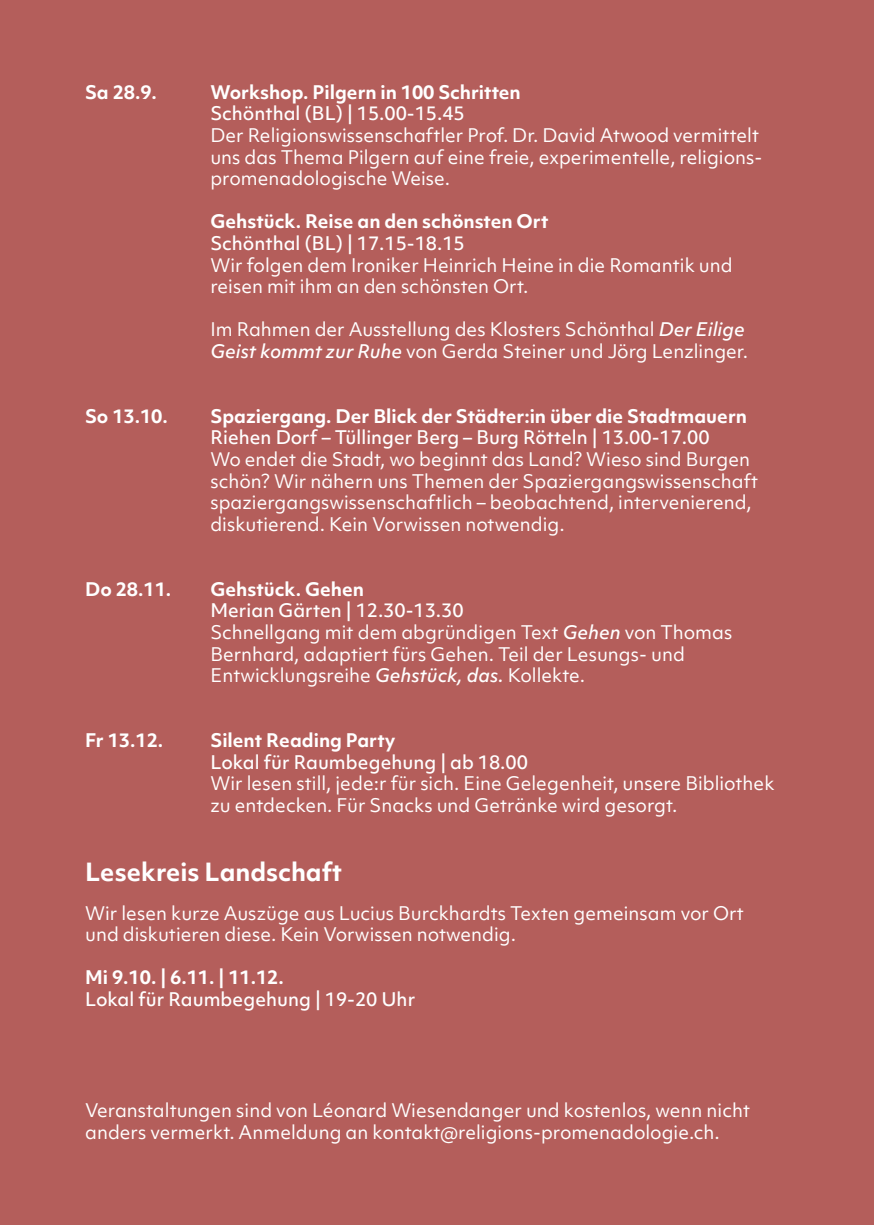
<style>
.page{position:relative;width:874px;height:1225px;background:#fff}
.page>*{position:absolute;margin:0;border:0;box-sizing:border-box;transform-origin:0 0}
.Objektiv_Regular_Weiss{font:700 24px "Objektiv Mk 1";color:#fff}
.Objektiv_Regular_Weiss-2{font:18px/21.6px "Objektiv Mk 1";color:#fff}
.Objektiv_Regular_Weiss-3{font:700 18px "Objektiv Mk 1";color:#fff}
.Objektiv_Regular_Weiss-4{font:500 18px "Objektiv Mk 1";color:#fff}
.s1{font-weight:500;font-style:italic}
</style>
<div class="page">
<div style="left:0;top:0;width:17px;height:1225px;background:#b45e5b"></div>
<div style="left:17px;top:0;width:856px;height:1225px;background:#b45e5b"></div>
<p class="Objektiv_Regular_Weiss-3" style="left:85px;top:79px;width:73px">Sa 28.9.</p>
<p class="Objektiv_Regular_Weiss-3" style="left:210px;top:79px;width:312px">Workshop. Pilgern in 100 Schritten</p>
<p class="Objektiv_Regular_Weiss-4" style="left:210px;top:101px;width:256px">Schönthal (BL) | 15.00-15.45</p>
<p class="Objektiv_Regular_Weiss-2" style="left:210px;top:124px;width:553px">Der Religionswissenschaftler Prof. Dr. David Atwood vermittelt uns das Thema Pilgern auf eine freie, experimentelle, religions-</p>
<p class="Objektiv_Regular_Weiss-2" style="left:210px;top:167px;width:241px">promenadologische Weise.</p>
<p class="Objektiv_Regular_Weiss-3" style="left:210px;top:209px;width:339px">Gehstück. Reise an den schönsten Ort</p>
<p class="Objektiv_Regular_Weiss-4" style="left:210px;top:231px;width:256px">Schönthal (BL) | 17.15-18.15</p>
<p class="Objektiv_Regular_Weiss-2" style="left:210px;top:254px;width:523px">Wir folgen dem Ironiker Heinrich Heine in die Romantik und</p>
<p class="Objektiv_Regular_Weiss-2" style="left:210px;top:275px;width:319px">reisen mit ihm an den schönsten Ort.</p>
<p class="Objektiv_Regular_Weiss-2" style="left:210px;top:319px;width:535px">Im Rahmen der Ausstellung des Klosters Schönthal <span class="s1">Der Eilige</span></p>
<p class="Objektiv_Regular_Weiss-2" style="left:210px;top:340px;width:538px"><span class="s1">Geist kommt zur Ruhe</span> von Gerda Steiner und Jörg Lenzlinger.</p>
<p class="Objektiv_Regular_Weiss-3" style="left:85px;top:403px;width:84px">So 13.10.</p>
<p class="Objektiv_Regular_Weiss-3" style="left:210px;top:403px;width:538px">Spaziergang. Der Blick der Städter:in über die Stadtmauern</p>
<p class="Objektiv_Regular_Weiss-4" style="left:210px;top:425px;width:500px">Riehen Dorf – Tüllinger Berg – Burg Rötteln | 13.00-17.00</p>
<p class="Objektiv_Regular_Weiss-2" style="left:210px;top:448px;width:549px">Wo endet die Stadt, wo beginnt das Land? Wieso sind Burgen schön? Wir nähern uns Themen der Spaziergangswissenschaft spaziergangswissenschaftlich – beobachtend, intervenierend,</p>
<p class="Objektiv_Regular_Weiss-2" style="left:210px;top:513px;width:355px">diskutierend. Kein Vorwissen notwendig.</p>
<p class="Objektiv_Regular_Weiss-3" style="left:85px;top:576px;width:88px">Do 28.11.</p>
<p class="Objektiv_Regular_Weiss-3" style="left:210px;top:576px;width:155px">Gehstück. Gehen</p>
<p class="Objektiv_Regular_Weiss-4" style="left:210px;top:598px;width:254px">Merian Gärten | 12.30-13.30</p>
<p class="Objektiv_Regular_Weiss-2" style="left:210px;top:621px;width:523px">Schnellgang mit dem abgründigen Text <span class="s1">Gehen</span> von Thomas</p>
<p class="Objektiv_Regular_Weiss-2" style="left:210px;top:643px;width:476px">Bernhard, adaptiert fürs Gehen. Teil der Lesungs- und</p>
<p class="Objektiv_Regular_Weiss-2" style="left:210px;top:664px;width:376px">Entwicklungsreihe <span class="s1">Gehstück, das.</span> Kollekte.</p>
<p class="Objektiv_Regular_Weiss-3" style="left:85px;top:727px;width:80px">Fr 13.12.</p>
<p class="Objektiv_Regular_Weiss-3" style="left:210px;top:727px;width:187px">Silent Reading Party</p>
<p class="Objektiv_Regular_Weiss-4" style="left:210px;top:749px;width:319px">Lokal für Raumbegehung | ab 18.00</p>
<p class="Objektiv_Regular_Weiss-2" style="left:210px;top:772px;width:565px">Wir lesen still, jede:r für sich. Eine Gelegenheit, unsere Bibliothek zu entdecken. Für Snacks und Getränke wird gesorgt.</p>
<p class="Objektiv_Regular_Weiss" style="left:85px;top:855px;width:258px">Lesekreis Landschaft</p>
<p class="Objektiv_Regular_Weiss-2" style="left:85px;top:902px;width:660px">Wir lesen kurze Auszüge aus Lucius Burckhardts Texten gemeinsam vor Ort</p>
<p class="Objektiv_Regular_Weiss-2" style="left:85px;top:923px;width:432px">und diskutieren diese. Kein Vorwissen notwendig.</p>
<p class="Objektiv_Regular_Weiss-3" style="left:85px;top:965px;width:200px">Mi 9.10. | 6.11. | 11.12.</p>
<p class="Objektiv_Regular_Weiss-4" style="left:85px;top:986px;width:331px">Lokal für Raumbegehung | 19-20 Uhr</p>
<p class="Objektiv_Regular_Weiss-2" style="left:85px;top:1099px;width:666px">Veranstaltungen sind von Léonard Wiesendanger und kostenlos, wenn nicht anders vermerkt. Anmeldung an kontakt@religions-promenadologie.ch.</p>
</div>
